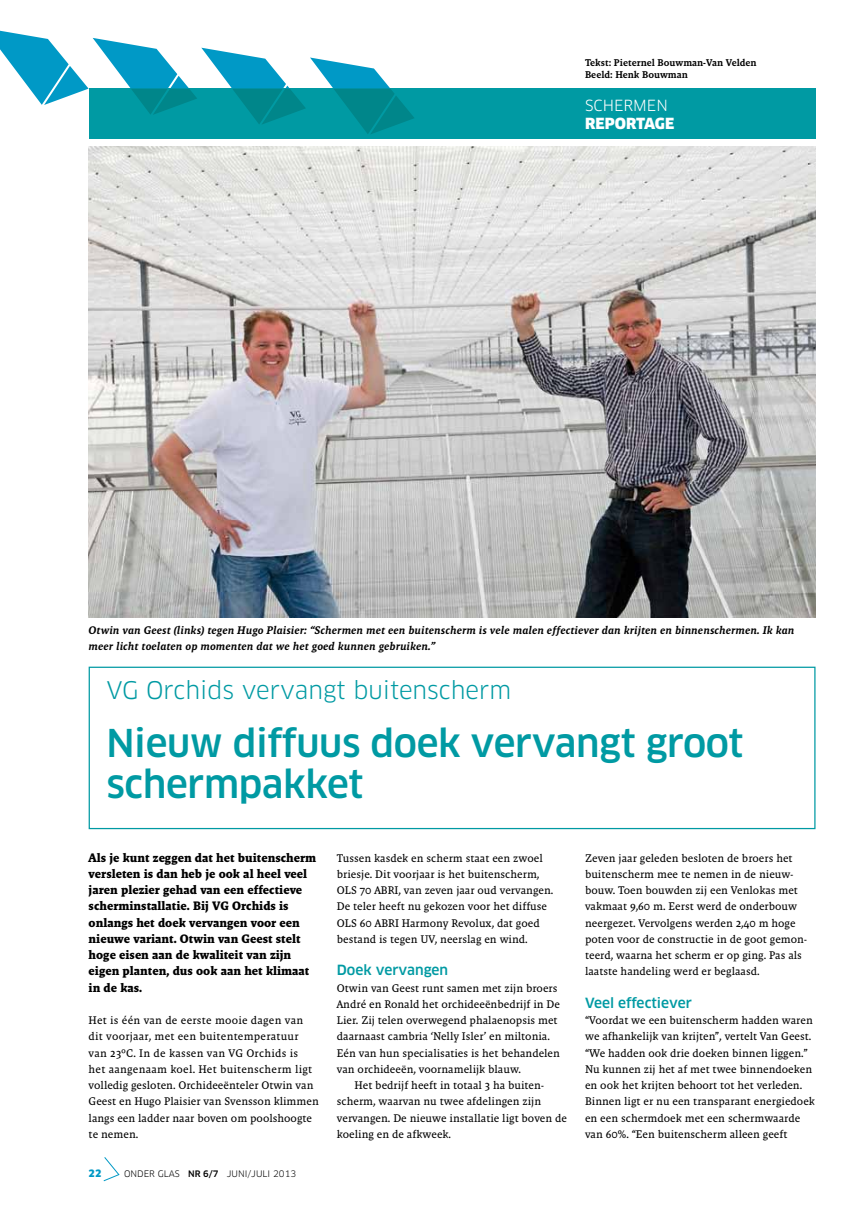
<style>
.page{position:relative;width:851px;height:1205px;background:#fff}
.page>*{position:absolute;margin:0;border:0;box-sizing:border-box;transform-origin:0 0}
.t1{font:500 37.5px/41.2px "Clan OT";letter-spacing:-.01em;color:#009aa3}
.t2{font:23.75px "Clan OT";color:#009aa3}
.t3{font:900 15px "Clan OT";color:#fff}
.t4{font:15px "Clan OT";color:#fff}
.t5{font:500 13.75px "Clan OT";color:#009aa3}
.t6{font:700 12.5px/16.2px "Malaga";color:#000}
.t7{font:11.25px/16.2px "Malaga Reg";color:#000}
.t8{font:italic 11.25px/16.2px "Malaga Med";color:#000}
.t9{font:10px/12px "Malaga Med";color:#000}
.t10{font:900 10px "Clan OT";color:#0099c6}
.t11{font:8.75px "Clan OT";color:#000}
.s1{font-weight:500}
</style>
<div class="page">
<img style="left:89px;top:147px;width:726px;height:471px">
<div style="left:89px;top:89px;width:726px;height:50px;background:#009aa3"></div>
<svg style="left:0;top:31px;width:414px;height:103px"></svg>
<div style="left:89px;top:666px;width:726px;height:163px;border:1px solid #009aa3"></div>
<svg style="left:103px;top:1157px;width:16px;height:24px"></svg>
<p class="t9" style="left:585px;top:56px;width:173px">Tekst: Pieternel Bouwman-Van Velden<br>Beeld: Henk Bouwman</p>
<h3 class="t4" style="left:585px;top:96px;width:84px">SCHERMEN</h3>
<h3 class="t3" style="left:585px;top:114px;width:91px">REPORTAGE</h3>
<p class="t8" style="left:89px;top:622px;width:707px">Otwin van Geest (links) tegen Hugo Plaisier: “Schermen met een buitenscherm is vele malen effectiever dan krijten en binnenschermen. Ik kan meer licht toelaten op momenten dat we het goed kunnen gebruiken.”</p>
<h2 class="t2" style="left:106px;top:676px;width:406px">VG Orchids vervangt buitenscherm</h2>
<h1 class="t1" style="left:106px;top:722px;width:638px">Nieuw diffuus doek vervangt groot schermpakket</h1>
<p class="t6" style="left:89px;top:849px;width:229px">Als je kunt zeggen dat het buitenscherm versleten is dan heb je ook al heel veel jaren plezier gehad van een effectieve scherminstallatie. Bij VG Orchids is onlangs het doek vervangen voor een nieuwe variant. Otwin van Geest stelt hoge eisen aan de kwaliteit van zijn eigen planten, dus ook aan het klimaat in de kas.</p>
<p class="t7" style="left:89px;top:1012px;width:231px">Het is één van de eerste mooie dagen van dit voorjaar, met een buitentemperatuur van 23ºC. In de kassen van VG Orchids is<br>het aangenaam koel. Het buitenscherm ligt volledig gesloten. Orchideeënteler Otwin van Geest en Hugo Plaisier van Svensson klimmen langs een ladder naar boven om poolshoogte te nemen.</p>
<p class="t10" style="left:89px;top:1167px;width:14px">22</p>
<p class="t11" style="left:124px;top:1168px;width:173px">ONDER GLAS <span class="s1">NR 6/7</span> JUNI/JULI 2013</p>
<p class="t7" style="left:337px;top:849px;width:218px">Tussen kasdek en scherm staat een zwoel briesje. Dit voorjaar is het buitenscherm, OLS 70 ABRI, van zeven jaar oud vervangen.<br>De teler heeft nu gekozen voor het diffuse OLS 60 ABRI Harmony Revolux, dat goed bestand is tegen UV, neerslag en wind.</p>
<p class="t5" style="left:337px;top:962px;width:113px">Doek vervangen</p>
<p class="t7" style="left:337px;top:980px;width:225px">Otwin van Geest runt samen met zijn broers André en Ronald het orchideeënbedrijf in De Lier. Zij telen overwegend phalaenopsis met daarnaast cambria ‘Nelly Isler’ en miltonia.<br>Eén van hun specialisaties is het behandelen van orchideeën, voornamelijk blauw.</p>
<p class="t7" style="left:337px;top:1077px;width:232px;text-indent:18px">Het bedrijf heeft in totaal 3 ha buiten&shy;scherm, waarvan nu twee afdelingen zijn vervangen. De nieuwe installatie ligt boven de koeling en de afkweek.</p>
<p class="t7" style="left:585px;top:849px;width:223px">Zeven jaar geleden besloten de broers het buitenscherm mee te nemen in de nieuw&shy;bouw. Toen bouwden zij een Venlokas met vakmaat 9,60 m. Eerst werd de onderbouw neergezet. Vervolgens werden 2,40 m hoge poten voor de constructie in de goot gemon&shy;teerd, waarna het scherm er op ging. Pas als laatste handeling werd er beglaasd.</p>
<p class="t5" style="left:585px;top:995px;width:108px">Veel effectiever</p>
<p class="t7" style="left:585px;top:1012px;width:231px">“Voordat we een buitenscherm hadden waren we afhankelijk van krijten”, vertelt Van Geest. “We hadden ook drie doeken binnen liggen.” Nu kunnen zij het af met twee binnendoeken en ook het krijten behoort tot het verleden.<br>Binnen ligt er nu een transparant energiedoek en een schermdoek met een schermwaarde van 60%. “Een buitenscherm alleen geeft</p>
</div>
